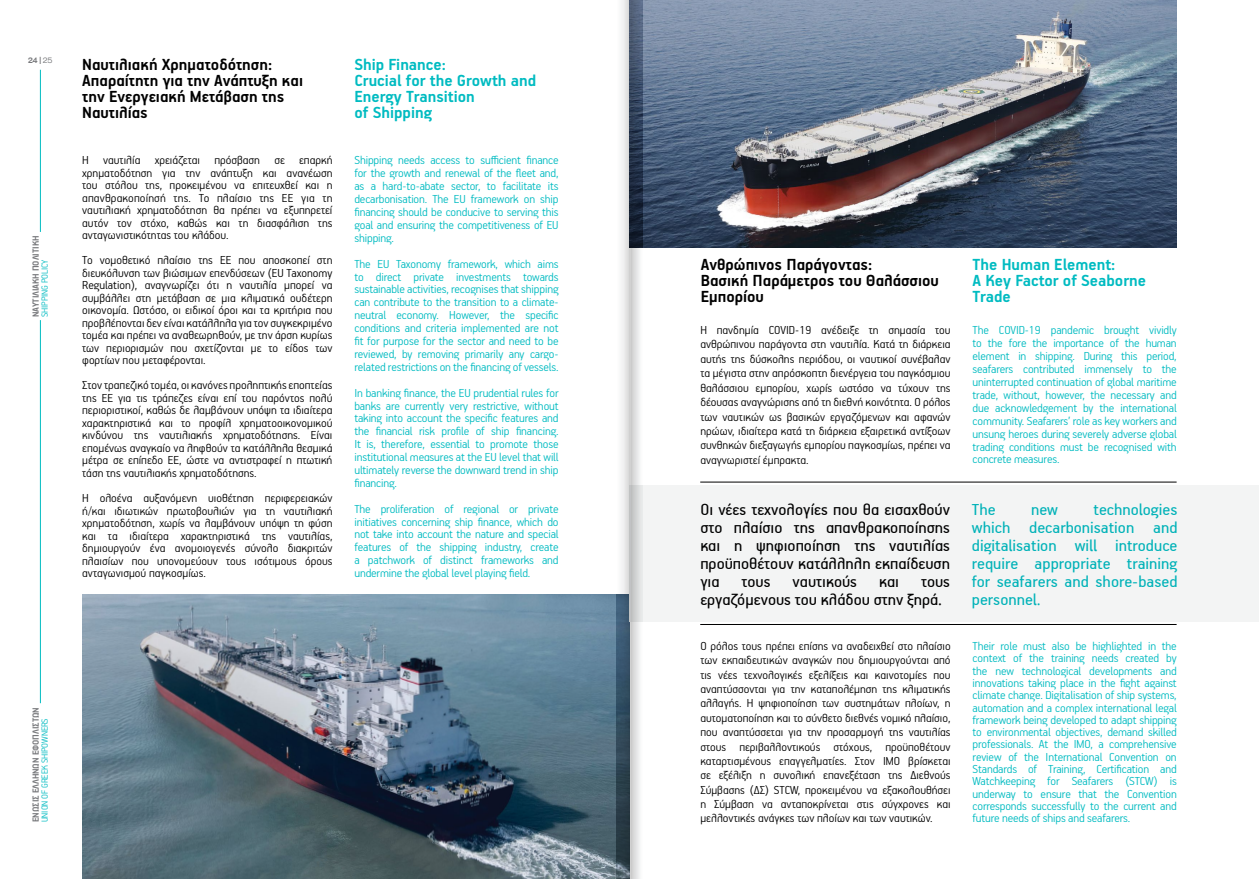
<style>
.page{position:relative;width:1259px;height:879px;background:#fff}
.page>*{position:absolute;margin:0;border:0;box-sizing:border-box;transform-origin:0 0}
.t1{font:18px/18px "PF Handbook Pro";color:#000;text-align:justify}
.t2{font:700 18px/16px "PF Handbook Pro";color:#000}
.t3{font:18px/18px "PF Handbook Pro";color:#00bbc1;text-align:justify}
.t4{font:700 18px/16px "PF Handbook Pro";color:#00bbc1}
.t5{font:300 13px/12.5px "PF Handbook Pro";color:#000;text-align:justify}
.t6{font:300 13px/12.9px "PF Handbook Pro";letter-spacing:-.01em;color:#00bbc1;text-align:justify}
.t7{font:700 10px "PF Handbook Pro";letter-spacing:-.01em;color:#77787b}
.t8{font:300 10px "PF Handbook Pro";letter-spacing:-.01em;color:#00bbc1}
.t9{font:700 7.7px "Zona Pro";color:#77787b}
.s1{font-weight:400}
</style>
<div class="page">
<img style="left:82px;top:594px;width:534px;height:285px">
<img style="left:643px;top:0;width:533px;height:247px">
<div style="left:629px;top:485px;width:630px;height:137px;background:#f3f4f4"></div>
<hr style="left:700px;top:482px;width:476px;height:1px;background:#000">
<hr style="left:700px;top:624px;width:476px;height:1px;background:#000">
<hr style="left:40px;top:320px;width:1px;height:383px;background:#00bbc1">
<hr style="left:40px;top:70px;width:1px;height:162px;background:#00bbc1">
<svg style="left:616px;top:0;width:7px;height:879px"></svg>
<svg style="left:640px;top:0;width:3px;height:622px"></svg>
<svg style="left:623px;top:0;width:8px;height:879px;background:#a2a9b0"></svg>
<svg style="left:631px;top:0;width:9px;height:879px;background:#abb0b7"></svg>
<p class="t9" style="left:28px;top:55px;width:26px">24 | <span class="s1">25</span></p>
<p class="t7" style="left:30px;top:317px;width:83px;rotate:-90deg">ΝΑΥΤΙΛΙΑΚΗ ΠΟΛΙΤΙΚΗ</p>
<p class="t8" style="left:39px;top:317px;width:59px;rotate:-90deg">SHIPPING POLICY</p>
<h1 class="t2" style="left:82px;top:56px;width:222px">Ναυτιλιακή Χρηματοδότηση:<br>Απαραίτητη για την Ανάπτυξη και την Ενεργειακή Μετάβαση της<br>Ναυτιλίας</h1>
<h1 class="t4" style="left:354px;top:56px;width:183px">Ship Finance:<br>Crucial for the Growth and<br>Energy Transition<br>of Shipping</h1>
<p class="t5" style="left:82px;top:153px;width:252px">Η ναυτιλία χρειάζεται πρόσβαση σε επαρκή χρηματοδότηση για την ανάπτυξη και ανανέωση του στόλου της, προκειμένου να επιτευχθεί και η απανθρακοποίησή της. Το πλαίσιο της ΕΕ για τη ναυτιλιακή χρηματοδότηση θα πρέπει να εξυπηρετεί αυτόν τον στόχο, καθώς και τη διασφάλιση της ανταγωνιστικότητας του κλάδου.</p>
<p class="t5" style="left:82px;top:253px;width:252px">Το νομοθετικό πλαίσιο της ΕΕ που αποσκοπεί στη διευκόλυνση των βιώσιμων επενδύσεων (EU Taxonomy Regulation), αναγνωρίζει ότι η ναυτιλία μπορεί να συμβάλλει στη μετάβαση σε μια κλιματικά ουδέτερη οικονομία. Ωστόσο, οι ειδικοί όροι και τα κριτήρια που προβλέπονται δεν είναι κατάλληλα για τον συγκεκριμένο τομέα και πρέπει να αναθεωρηθούν, με την άρση κυρίως των περιορισμών που σχετίζονται με το είδος των φορτίων που μεταφέρονται.</p>
<p class="t5" style="left:82px;top:379px;width:252px">Στον τραπεζικό τομέα, οι κανόνες προληπτικής εποπτείας της ΕΕ για τις τράπεζες είναι επί του παρόντος πολύ περιοριστικοί, καθώς δε λαμβάνουν υπόψη τα ιδιαίτερα χαρακτηριστικά και το προφίλ χρηματοοικονομικού κινδύνου της ναυτιλιακής χρηματοδότησης. Είναι επομένως αναγκαίο να ληφθούν τα κατάλληλα θεσμικά μέτρα σε επίπεδο ΕΕ, ώστε να αντιστραφεί η πτωτική τάση της ναυτιλιακής χρηματοδότησης.</p>
<p class="t5" style="left:82px;top:491px;width:252px">Η ολοένα αυξανόμενη υιοθέτηση περιφερειακών ή/και ιδιωτικών πρωτοβουλιών για τη ναυτιλιακή χρηματοδότηση, χωρίς να λαμβάνουν υπόψη τη φύση και τα ιδιαίτερα χαρακτηριστικά της ναυτιλίας, δημιουργούν ένα ανομοιογενές σύνολο διακριτών πλαισίων που υπονομεύουν τους ισότιμους όρους ανταγωνισμού παγκοσμίως.</p>
<p class="t6" style="left:354px;top:153px;width:206px">Shipping needs access to sufficient finance for the growth and renewal of the fleet and, as a hard-to-abate sector, to facilitate its decarbonisation. The EU framework on ship financing should be conducive to serving this goal and ensuring the competitiveness of EU shipping.</p>
<p class="t6" style="left:354px;top:257px;width:206px">The EU Taxonomy framework, which aims to direct private investments towards sustainable activities, recognises that shipping can contribute to the transition to a climate&shy;neutral economy. However, the specific conditions and criteria implemented are not fit for purpose for the sector and need to be reviewed, by removing primarily any cargo&shy;related restrictions on the financing of vessels.</p>
<p class="t6" style="left:354px;top:386px;width:206px">In banking finance, the EU prudential rules for banks are currently very restrictive, without taking into account the specific features and the financial risk profile of ship financing.<br>It is, therefore, essential to promote those institutional meαsures at the EU level that will ultimately reverse the downward trend in ship financing.</p>
<p class="t6" style="left:354px;top:502px;width:206px">Τhe proliferation of regional or private initiatives concerning ship finance, which do not take into account the nature and special features of the shipping industry, create a patchwork of distinct frameworks and undermine the global level playing field.</p>
<p class="t7" style="left:30px;top:822px;width:116px;rotate:-90deg">ΕΝΩΣΙΣ ΕΛΛΗΝΩΝ ΕΦΟΠΛΙΣΤΩΝ</p>
<p class="t8" style="left:39px;top:822px;width:106px;rotate:-90deg">UNION OF GREEK SHIPOWNERS</p>
<h1 class="t2" style="left:701px;top:256px;width:240px">Ανθρώπινος Παράγοντας:<br>Bασική Παράμετρος του Θαλάσσιου<br>Εμπορίου</h1>
<h1 class="t4" style="left:972px;top:256px;width:175px">The Human Element:<br>A Key Factor οf Seaborne<br>Trade</h1>
<p class="t5" style="left:700px;top:322px;width:252px;line-height:14.4px">Η πανδημία COVID-19 ανέδειξε τη σημασία του ανθρώπινου παράγοντα στη ναυτιλία. Κατά τη διάρκεια αυτής της δύσκολης περιόδου, οι ναυτικοί συνέβαλαν τα μέγιστα στην απρόσκοπτη διενέργεια του παγκόσμιου θαλάσσιου εμπορίου, χωρίς ωστόσο να τύχουν της δέουσας αναγνώρισης από τη διεθνή κοινότητα. Ο ρόλος των ναυτικών ως βασικών εργαζόμενων και αφανών ηρώων, ιδιαίτερα κατά τη διάρκεια εξαιρετικά αντίξοων συνθηκών διεξαγωγής εμπορίου παγκοσμίως, πρέπει να αναγνωριστεί έμπρακτα.</p>
<p class="t6" style="left:972px;top:323px;width:206px">The COVID-19 pandemic brought vividly to the fore the importance of the human element in shipping. During this period, seafarers contributed immensely to the uninterrupted continuation of global maritime trade, without, however, the necessary and due acknowledgement by the international community. Seafarers’ role as key workers and unsung heroes during severely adverse global trading conditions must be recognised with concrete measures.</p>
<h1 class="t1" style="left:700px;top:500px;width:251px">Οι νέες τεχνολογίες που θα εισαχθούν στο πλαίσιο της απανθρακοποίησης και η ψηφιοποίηση της ναυτιλίας προϋποθέτουν κατάλληλη εκπαίδευση για τους ναυτικούς και τους εργαζόμενους του κλάδου στην ξηρά.</h1>
<h1 class="t3" style="left:972px;top:500px;width:25px">The</h1>
<h1 class="t3" style="left:1031px;top:500px;width:29px">new</h1>
<h1 class="t3" style="left:972px;top:500px;width:207px;text-indent:122px">technologies which decarbonisation and digitalisation will introduce require appropriate training for seafarers and shore-based personnel.</h1>
<p class="t5" style="left:700px;top:638px;width:252px;line-height:14.4px">Ο ρόλος τους πρέπει επίσης να αναδειχθεί στο πλαίσιο των εκπαιδευτικών αναγκών που δημιουργούνται από τις νέες τεχνολογικές εξελίξεις και καινοτομίες που αναπτύσσονται για την καταπολέμηση της κλιματικής αλλαγής. Η ψηφιοποίηση των συστημάτων πλοίων, η αυτοματοποίηση και το σύνθετο διεθνές νομικό πλαίσιο, που αναπτύσσεται για την προσαρμογή της ναυτιλίας στους περιβαλλοντικούς στόχους, προϋποθέτουν καταρτισμένους επαγγελματίες. Στον ΙΜΟ βρίσκεται σε εξέλιξη η συνολική επανεξέταση της Διεθνούς Σύμβασης (ΔΣ) STCW, προκειμένου να εξακολουθήσει η Σύμβαση να ανταποκρίνεται στις σύγχρονες και μελλοντικές ανάγκες των πλοίων και των ναυτικών.</p>
<p class="t6" style="left:972px;top:639px;width:206px;line-height:12.3px">Their role must also be highlighted in the context of the training needs created by the new technological developments and innovations taking place in the fight against climate change. Digitalisation of ship systems, automation and a complex international legal framework being developed to adapt shipping to environmental objectives, demand skilled professionals. At the IMO, a comprehensive review of the International Convention on Standards of Training, Certification and Watchkeeping for Seafarers (STCW) is underway to ensure that the Convention corresponds successfully to the current and future needs of ships and seafarers.</p>
</div>
